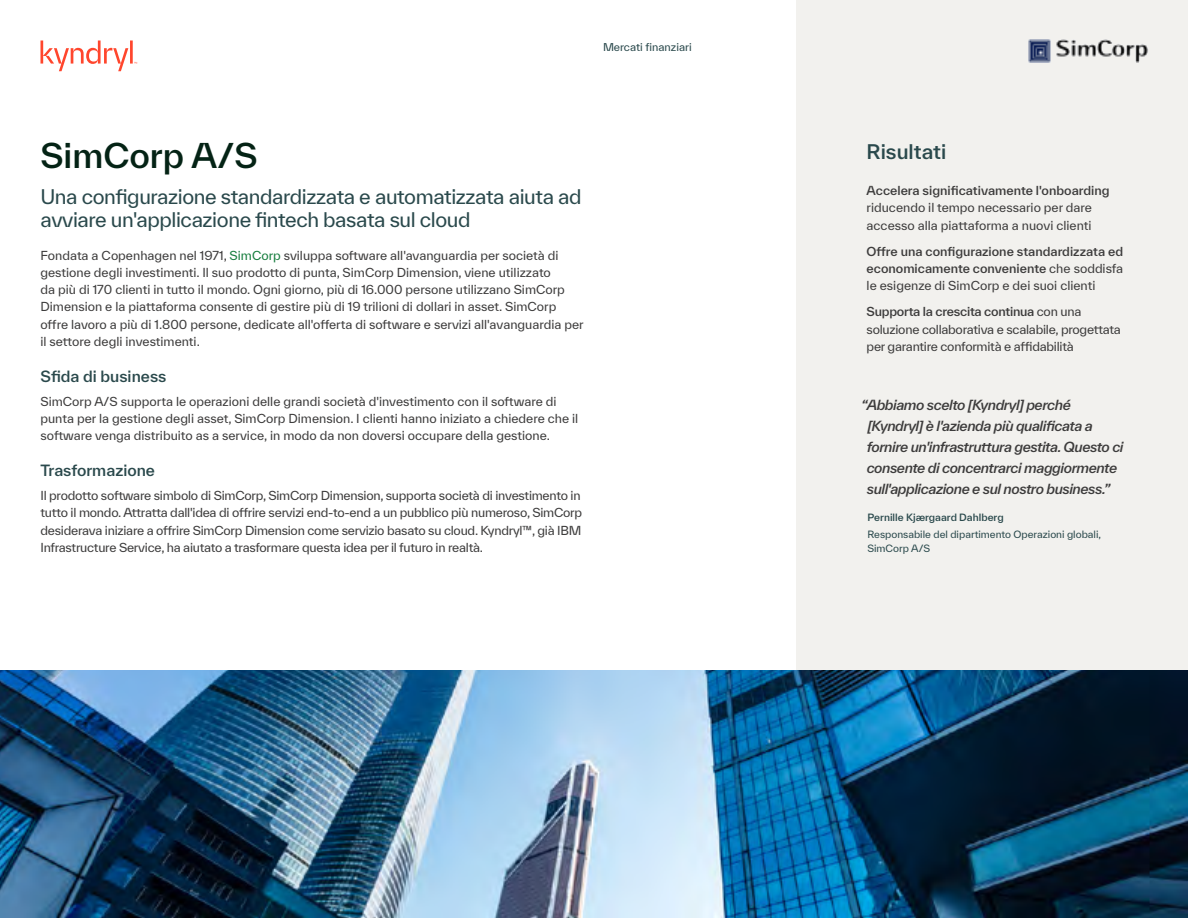
<style>
.page{position:relative;width:1188px;height:918px;background:#fff}
.page>*{position:absolute;margin:0;border:0;box-sizing:border-box;transform-origin:0 0}
.t1{font:500 33px "TWK Everett";color:#042315}
.t2{font:19.5px/22.5px "TWK Everett";letter-spacing:-.02em;color:#2a494c}
.t3{font:500 19.5px "TWK Everett";color:#2a494c}
.t4{font:500 15px "TWK Everett";color:#2a494c}
.t5{font:italic 500 13.5px/21px "TWK Everett";letter-spacing:-.03em;color:#3d3c3c}
.t6{font:12px/17.2px "TWK Everett";color:#3d3c3c}
.t7{font:12px/17.2px "TWK Everett";letter-spacing:-.02em;color:#3d3c3c}
.t8{font:500 12px/17.2px "TWK Everett";color:#3d3c3c;text-align:justify}
.t9{font:10.5px "TWK Everett";color:#2a494c}
.t10{font:9.75px/13.5px "TWK Everett";color:#2a494c}
.t11{font:500 9.75px "TWK Everett";color:#2a494c}
.s1{color:#187e3f}
.s2{font-weight:400}
.s3{font-weight:500}
</style>
<div class="page">
<div style="left:796px;top:0;width:392px;height:918px;background:#f2f1ee"></div>
<img style="left:0;top:671px;width:1188px;height:247px">
<svg style="left:41px;top:40px;width:96px;height:31px"></svg>
<img style="left:1028px;top:40px;width:120px;height:22px">
<p class="t9" style="left:603px;top:40px;width:90px">Mercati finanziari</p>
<h1 class="t1" style="left:40px;top:133px;width:219px">SimCorp A/S</h1>
<h2 class="t2" style="left:40px;top:186px;width:543px">Una configurazione standardizzata e automatizzata aiuta ad avviare un'applicazione fintech basata sul cloud</h2>
<p class="t6" style="left:40px;top:246px;width:545px">Fondata a Copenhagen nel 1971, <span class="s1">SimCorp</span> sviluppa software all'avanguardia per società di gestione degli investimenti. Il suo prodotto di punta, SimCorp Dimension, viene utilizzato<br>da più di 170 clienti in tutto il mondo. Ogni giorno, più di 16.000 persone utilizzano SimCorp Dimension e la piattaforma consente di gestire più di 19 trilioni di dollari in asset. SimCorp offre lavoro a più di 1.800 persone, dedicate all'offerta di software e servizi all'avanguardia per il settore degli investimenti.</p>
<p class="t4" style="left:40px;top:366px;width:128px">Sfida di business</p>
<p class="t6" style="left:40px;top:392px;width:539px">SimCorp A/S supporta le operazioni delle grandi società d'investimento con il software di punta per la gestione degli asset, SimCorp Dimension. I clienti hanno iniziato a chiedere che il software venga distribuito as a service, in modo da non doversi occupare della gestione.</p>
<p class="t4" style="left:40px;top:460px;width:116px">Trasformazione</p>
<p class="t7" style="left:40px;top:487px;width:543px">Il prodotto software simbolo di SimCorp, SimCorp Dimension, supporta società di investimento in tutto il mondo. Attratta dall'idea di offrire servizi end-to-end a un pubblico più numeroso, SimCorp desiderava iniziare a offrire SimCorp Dimension come servizio basato su cloud. Kyndryl™, già IBM Infrastructure Service, ha aiutato a trasformare questa idea per il futuro in realtà.</p>
<h2 class="t3" style="left:867px;top:138px;width:81px">Risultati</h2>
<p class="t8" style="left:867px;top:182px;width:245px">Accelera significativamente l'onboarding</p>
<p class="t6" style="left:867px;top:199px;width:227px">riducendo il tempo necessario per dare accesso alla piattaforma a nuovi clienti</p>
<p class="t8" style="left:867px;top:242px;width:258px">Offre una configurazione standardizzata ed economicamente conveniente <span class="s2">che soddisfa le esigenze di SimCorp e dei suoi clienti</span></p>
<p class="t7" style="left:867px;top:303px;width:256px"><span class="s3">Supporta la crescita continua</span> con una soluzione collaborativa e scalabile, progettata per garantire conformità e affidabilità</p>
<p class="t5" style="left:867px;top:395px;width:258px;text-indent:-5px">“Abbiamo scelto [Kyndryl] perché [Kyndryl] è l'azienda più qualificata a fornire un'infrastruttura gestita. Questo ci consente di concentrarci maggiormente sull'applicazione e sul nostro business.”</p>
<p class="t11" style="left:868px;top:511px;width:138px">Pernille Kjærgaard Dahlberg</p>
<p class="t10" style="left:867px;top:528px;width:235px">Responsabile del dipartimento Operazioni globali,<br>SimCorp A/S</p>
</div>
